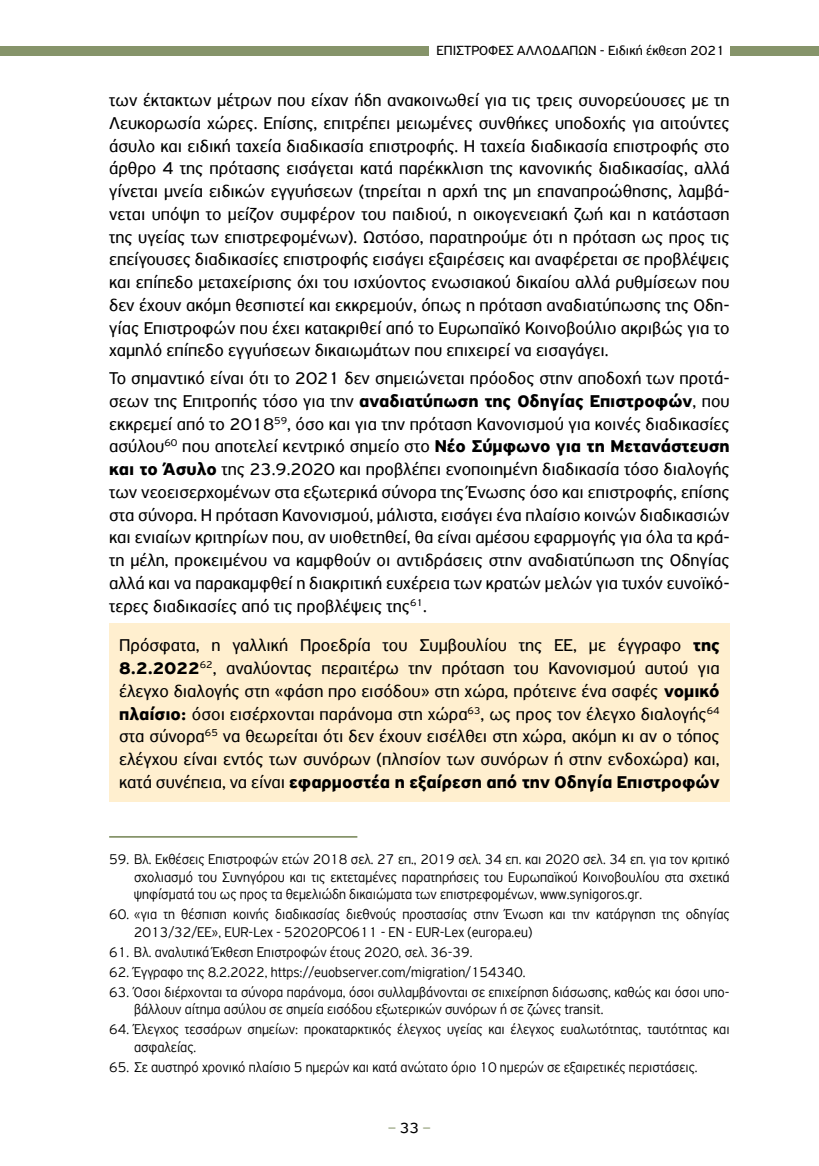
<style>
.page{position:relative;width:819px;height:1166px;background:#fff}
.page>*{position:absolute;margin:0;border:0;box-sizing:border-box;transform-origin:0 0}
.t1{font:18.03px/22.8px "PF Highway Sans Pro";color:#000;text-align:justify}
.t2{font:15.75px "PF Highway Sans Pro";color:#86946a}
.t3{font:300 14.88px/17.5px "PF Highway Sans Pro";color:#000;scale:.95 1}
.t4{font:14px "PF Highway Sans Pro";color:#000}
.s1{font-weight:700}
.s2{color:#000}
</style>
<div class="page">
<div style="left:0;top:46px;width:819px;height:10px;background:#86946a"></div>
<div style="left:429px;top:42px;width:300px;height:15px;background:#fff"></div>
<div style="left:109px;top:623px;width:620px;height:179px;background:#ffefcf"></div>
<hr style="left:109px;top:836px;width:248px;height:2px;background:#86946a">
<p class="t4" style="left:436px;top:42px;width:289px">ΕΠΙΣΤΡΟΦΕΣ ΑΛΛΟΔΑΠΩΝ - Ειδική έκθεση 2021</p>
<p class="t1" style="left:109px;top:89px;width:622px">των έκτακτων μέτρων που είχαν ήδη ανακοινωθεί για τις τρεις συνορεύουσες με τη Λευκορωσία χώρες. Επίσης, επιτρέπει μειωμένες συνθήκες υποδοχής για αιτούντες άσυλο και ειδική ταχεία διαδικασία επιστροφής. Η ταχεία διαδικασία επιστροφής στο άρθρο 4 της πρότασης εισάγεται κατά παρέκκλιση της κανονικής διαδικασίας, αλλά γίνεται μνεία ειδικών εγγυήσεων (τηρείται η αρχή της μη επαναπροώθησης, λαμβά&shy;νεται υπόψη το μείζον συμφέρον του παιδιού, η οικογενειακή ζωή και η κατάσταση της υγείας των επιστρεφομένων). Ωστόσο, παρατηρούμε ότι η πρόταση ως προς τις επείγουσες διαδικασίες επιστροφής εισάγει εξαιρέσεις και αναφέρεται σε προβλέψεις και επίπεδο μεταχείρισης όχι του ισχύοντος ενωσιακού δικαίου αλλά ρυθμίσεων που δεν έχουν ακόμη θεσπιστεί και εκκρεμούν, όπως η πρόταση αναδιατύπωσης της Οδη&shy;γίας Επιστροφών που έχει κατακριθεί από το Ευρωπαϊκό Κοινοβούλιο ακριβώς για το χαμηλό επίπεδο εγγυήσεων δικαιωμάτων που επιχειρεί να εισαγάγει.</p>
<p class="t1" style="left:109px;top:367px;width:622px">Το σημαντικό είναι ότι το 2021 δεν σημειώνεται πρόοδος στην αποδοχή των προτά&shy;σεων της Επιτροπής τόσο για την <span class="s1">αναδιατύπωση της Οδηγίας Επιστροφών</span>, που εκκρεμεί από το 2018<sup>59</sup>, όσο και για την πρόταση Κανονισμού για κοινές διαδικασίες ασύλου<sup>60</sup> που αποτελεί κεντρικό σημείο στο <span class="s1">Νέο Σύμφωνο για τη Μετανάστευση και το Άσυλο</span> της 23.9.2020 και προβλέπει ενοποιημένη διαδικασία τόσο διαλογής των νεοεισερχομένων στα εξωτερικά σύνορα της Ένωσης όσο και επιστροφής, επίσης στα σύνορα. Η πρόταση Κανονισμού, μάλιστα, εισάγει ένα πλαίσιο κοινών διαδικασιών και ενιαίων κριτηρίων που, αν υιοθετηθεί, θα είναι αμέσου εφαρμογής για όλα τα κρά&shy;τη μέλη, προκειμένου να καμφθούν οι αντιδράσεις στην αναδιατύπωση της Οδηγίας αλλά και να παρακαμφθεί η διακριτική ευχέρεια των κρατών μελών για τυχόν ευνοϊκό&shy;τερες διαδικασίες από τις προβλέψεις της<sup>61</sup>.</p>
<p class="t1" style="left:119px;top:634px;width:602px">Πρόσφατα, η γαλλική Προεδρία του Συμβουλίου της ΕΕ, με έγγραφο <span class="s1">της 8.2.2022</span><sup>62</sup>, αναλύοντας περαιτέρω την πρόταση του Κανονισμού αυτού για έλεγχο διαλογής στη «φάση προ εισόδου» στη χώρα, πρότεινε ένα σαφές <span class="s1">νομικό πλαίσιο:</span> όσοι εισέρχονται παράνομα στη χώρα<sup>63</sup>, ως προς τον έλεγχο διαλογής<sup>64 </sup>στα σύνορα<sup>65</sup> να θεωρείται ότι δεν έχουν εισέλθει στη χώρα, ακόμη κι αν ο τόπος ελέγχου είναι εντός των συνόρων (πλησίον των συνόρων ή στην ενδοχώρα) και, κατά συνέπεια, να είναι <span class="s1">εφαρμοστέα η εξαίρεση από την Οδηγία Επιστροφών</span></p>
<p class="t3" style="left:134px;top:850px;width:628px;text-align:justify;text-indent:-25px">59. Βλ. Εκθέσεις Επιστροφών ετών 2018 σελ. 27 επ., 2019 σελ. 34 επ. και 2020 σελ. 34 επ. για τον κριτικό σχολιασμό του Συνηγόρου και τις εκτεταμένες παρατηρήσεις του Ευρωπαϊκού Κοινοβουλίου στα σχετικά ψηφίσματά του ως προς τα θεμελιώδη δικαιώματα των επιστρεφομένων, www.synigoros.gr.</p>
<p class="t3" style="left:134px;top:905px;width:628px;text-indent:-25px">60. «για τη θέσπιση κοινής διαδικασίας διεθνούς προστασίας στην Ένωση και την κατάργηση της οδηγίας<br>2013/32/ΕΕ», EUR-Lex - 52020PC0611 - EN - EUR-Lex (europa.eu)</p>
<p class="t3" style="left:109px;top:943px;width:384px">61. Βλ. αναλυτικά Έκθεση Επιστροφών έτους 2020, σελ. 36-39.</p>
<p class="t3" style="left:109px;top:963px;width:439px">62. Έγγραφο της 8.2.2022, https://euobserver.com/migration/154340.</p>
<p class="t3" style="left:134px;top:983px;width:628px;text-indent:-25px">63. Όσοι διέρχονται τα σύνορα παράνομα, όσοι συλλαμβάνονται σε επιχείρηση διάσωσης, καθώς και όσοι υπο&shy;βάλλουν αίτημα ασύλου σε σημεία εισόδου εξωτερικών συνόρων ή σε ζώνες transit.</p>
<p class="t3" style="left:134px;top:1020px;width:628px;text-indent:-25px">64. Έλεγχος τεσσάρων σημείων: προκαταρκτικός έλεγχος υγείας και έλεγχος ευαλωτότητας, ταυτότητας και ασφαλείας.</p>
<p class="t3" style="left:109px;top:1058px;width:620px">65. Σε αυστηρό χρονικό πλαίσιο 5 ημερών και κατά ανώτατο όριο 10 ημερών σε εξαιρετικές περιστάσεις.</p>
<p class="t2" style="left:388px;top:1119px;width:44px">– <span class="s2">33</span> –</p>
</div>
